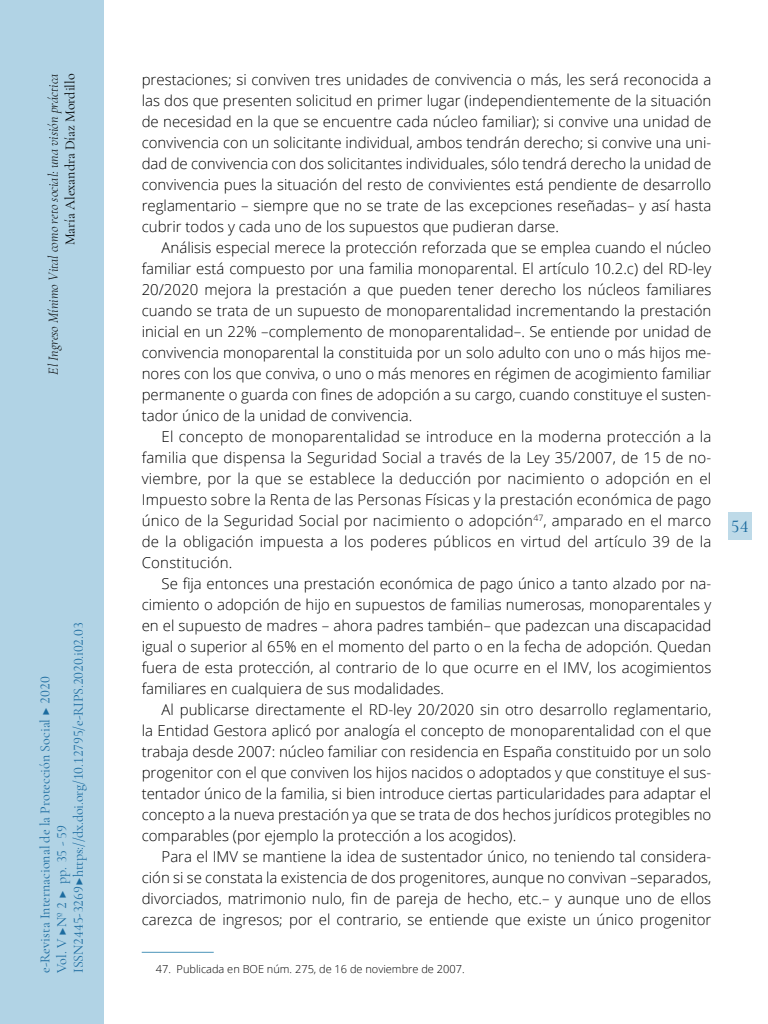
<style>
.page{position:relative;width:768px;height:1024px;background:#fff}
.page>*{position:absolute;margin:0;border:0;box-sizing:border-box;transform-origin:0 0}
.t1{font:500 18px "Cormorant Garamond";color:#1b6b9f}
._00_bsc{font:300 15px/21px "Open Sans";color:#000;text-align:justify}
.t2{font:14px/16.8px "Cormorant Garamond";color:#1b6b9f}
.t3{font:italic 300 14px "Cormorant Garamond";color:#000}
.t4{font:14px "Cormorant Garamond";color:#000}
.zz_notas{font:300 11px "Open Sans";color:#000}
</style>
<div class="page">
<hr style="left:142px;top:952px;width:72px;height:1px;background:#4b94b9">
<div style="left:0;top:0;width:103px;height:1024px;background:#b1d3e5"></div>
<div style="left:728px;top:512px;width:23px;height:28px;background:#bedae8"></div>
<p class="t3" style="left:45px;top:375px;width:302px;rotate:-90deg">El Ingreso Mínimo Vital como reto social: una visión práctica</p>
<p class="t4" style="left:62px;top:245px;width:173px;rotate:-90deg">María Alexandra Díaz Mordillo</p>
<p class="t2" style="left:36px;top:973px;width:352px;rotate:-90deg">e-Revista Internacional de la Protección Social ▶ 2020<br>Vol. V ▶Nº 2 ▶ pp. 35 - 59<br>ISSN 2445-3269 ▶ https://dx.doi.org/10.12795/e-RIPS.2020.i02.03</p>
<p class="_00_bsc" style="left:142px;top:69px;width:571px">prestaciones; si conviven tres unidades de convivencia o más, les será reconocida a las dos que presenten solicitud en primer lugar (independientemente de la situación de necesidad en la que se encuentre cada núcleo familiar); si convive una unidad de convivencia con un solicitante individual, ambos tendrán derecho; si convive una uni&shy;dad de convivencia con dos solicitantes individuales, sólo tendrá derecho la unidad de convivencia pues la situación del resto de convivientes está pendiente de desarrollo reglamentario – siempre que no se trate de las excepciones reseñadas– y así hasta cubrir todos y cada uno de los supuestos que pudieran darse.</p>
<p class="_00_bsc" style="left:142px;top:237px;width:571px;text-indent:20px">Análisis especial merece la protección reforzada que se emplea cuando el núcleo familiar está compuesto por una familia monoparental. El artículo 10.2.c) del RD-ley 20/2020 mejora la prestación a que pueden tener derecho los núcleos familiares cuando se trata de un supuesto de monoparentalidad incrementando la prestación inicial en un 22% –complemento de monoparentalidad–. Se entiende por unidad de convivencia monoparental la constituida por un solo adulto con uno o más hijos me&shy;nores con los que conviva, o uno o más menores en régimen de acogimiento familiar permanente o guarda con fines de adopción a su cargo, cuando constituye el susten&shy;tador único de la unidad de convivencia.</p>
<p class="_00_bsc" style="left:142px;top:426px;width:571px;text-indent:20px">El concepto de monoparentalidad se introduce en la moderna protección a la familia que dispensa la Seguridad Social a través de la Ley 35/2007, de 15 de no&shy;viembre, por la que se establece la deducción por nacimiento o adopción en el Impuesto sobre la Renta de las Personas Físicas y la prestación económica de pago único de la Seguridad Social por nacimiento o adopción<sup>47</sup>, amparado en el marco de la obligación impuesta a los poderes públicos en virtud del artículo 39 de la Constitución.</p>
<p class="_00_bsc" style="left:142px;top:573px;width:571px;text-indent:20px">Se fija entonces una prestación económica de pago único a tanto alzado por na&shy;cimiento o adopción de hijo en supuestos de familias numerosas, monoparentales y en el supuesto de madres – ahora padres también– que padezcan una discapacidad igual o superior al 65% en el momento del parto o en la fecha de adopción. Quedan fuera de esta protección, al contrario de lo que ocurre en el IMV, los acogimientos familiares en cualquiera de sus modalidades.</p>
<p class="_00_bsc" style="left:142px;top:699px;width:571px;text-indent:20px">Al publicarse directamente el RD-ley 20/2020 sin otro desarrollo reglamentario, la Entidad Gestora aplicó por analogía el concepto de monoparentalidad con el que trabaja desde 2007: núcleo familiar con residencia en España constituido por un solo progenitor con el que conviven los hijos nacidos o adoptados y que constituye el sus&shy;tentador único de la familia, si bien introduce ciertas particularidades para adaptar el concepto a la nueva prestación ya que se trata de dos hechos jurídicos protegibles no comparables (por ejemplo la protección a los acogidos).</p>
<p class="_00_bsc" style="left:142px;top:846px;width:571px;text-indent:20px">Para el IMV se mantiene la idea de sustentador único, no teniendo tal considera&shy;ción si se constata la existencia de dos progenitores, aunque no convivan –separados, divorciados, matrimonio nulo, fin de pareja de hecho, etc.– y aunque uno de ellos carezca de ingresos; por el contrario, se entiende que existe un único progenitor</p>
<p class="zz_notas" style="left:156px;top:961px;width:310px">47. Publicada en BOE núm. 275, de 16 de noviembre de 2007.</p>
<p class="t1" style="left:731px;top:515px;width:19px">54</p>
</div>
